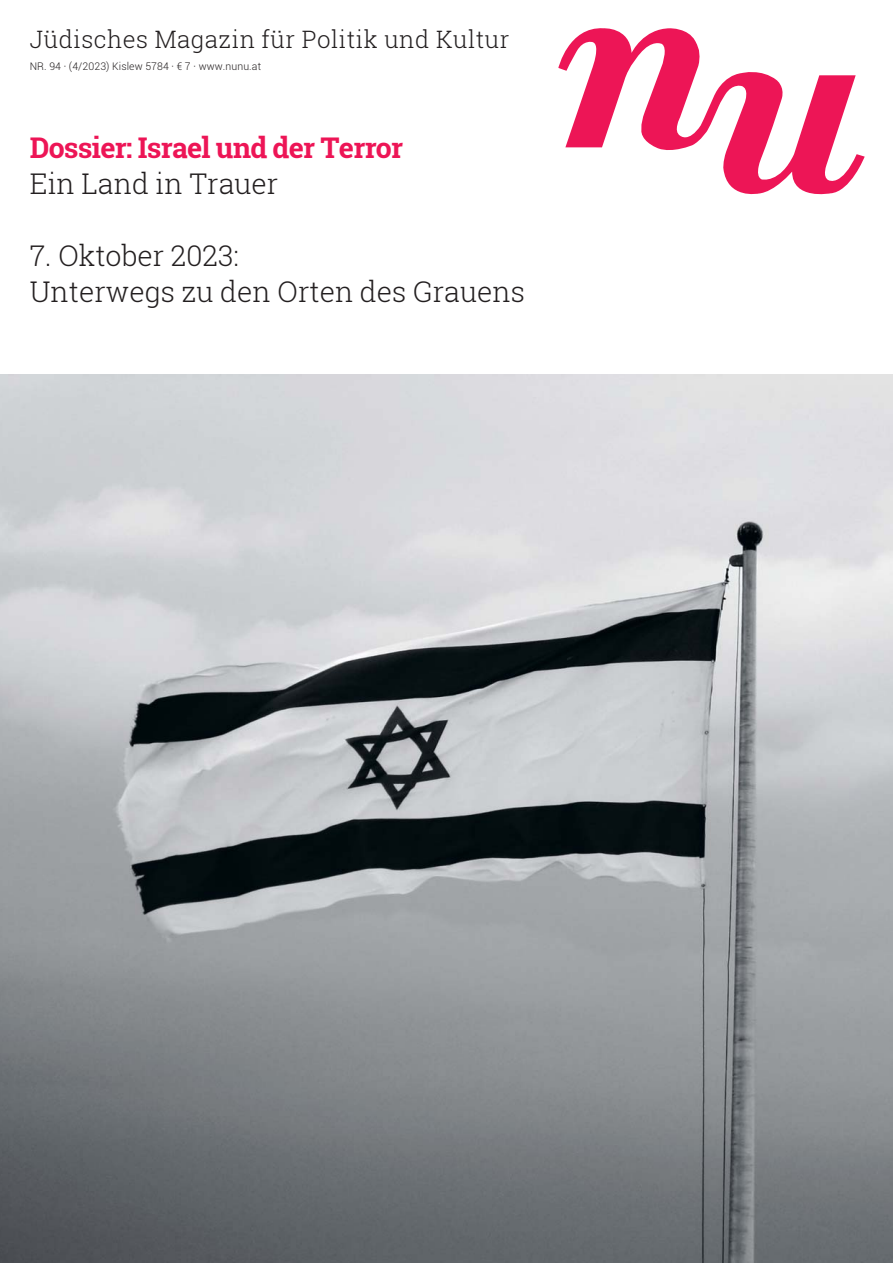
<style>
.page{position:relative;width:893px;height:1263px;background:#fff}
.page>*{position:absolute;margin:0;border:0;box-sizing:border-box;transform-origin:0 0}
.t1{font:300 28.5px/36px "Roboto Slab";color:#231f20}
.t2{font:700 28.5px "Roboto Slab";letter-spacing:-.025em;color:#ed1556}
.t3{font:300 24px "Roboto Slab";letter-spacing:.02em;color:#231f20}
.t4{font:300 10.5px "Roboto";letter-spacing:.01em;color:#231f20}
</style>
<div class="page">
<svg style="left:558px;top:28px;width:306px;height:167px"></svg>
<img style="left:0;top:374px;width:892px;height:889px">
<p class="t3" style="left:30px;top:23px;width:481px">Jüdisches Magazin für Politik und Kultur</p>
<p class="t4" style="left:30px;top:60px;width:233px">NR. 94 · (4/2023) Kislew 5784 · € 7 · www.nunu.at</p>
<p class="t2" style="left:30px;top:128px;width:375px">Dossier: Israel und der Terror</p>
<p class="t1" style="left:30px;top:165px;width:250px">Ein Land in Trauer</p>
<p class="t1" style="left:30px;top:237px;width:497px">7. Oktober 2023:<br>Unterwegs zu den Orten des Grauens</p>
</div>
